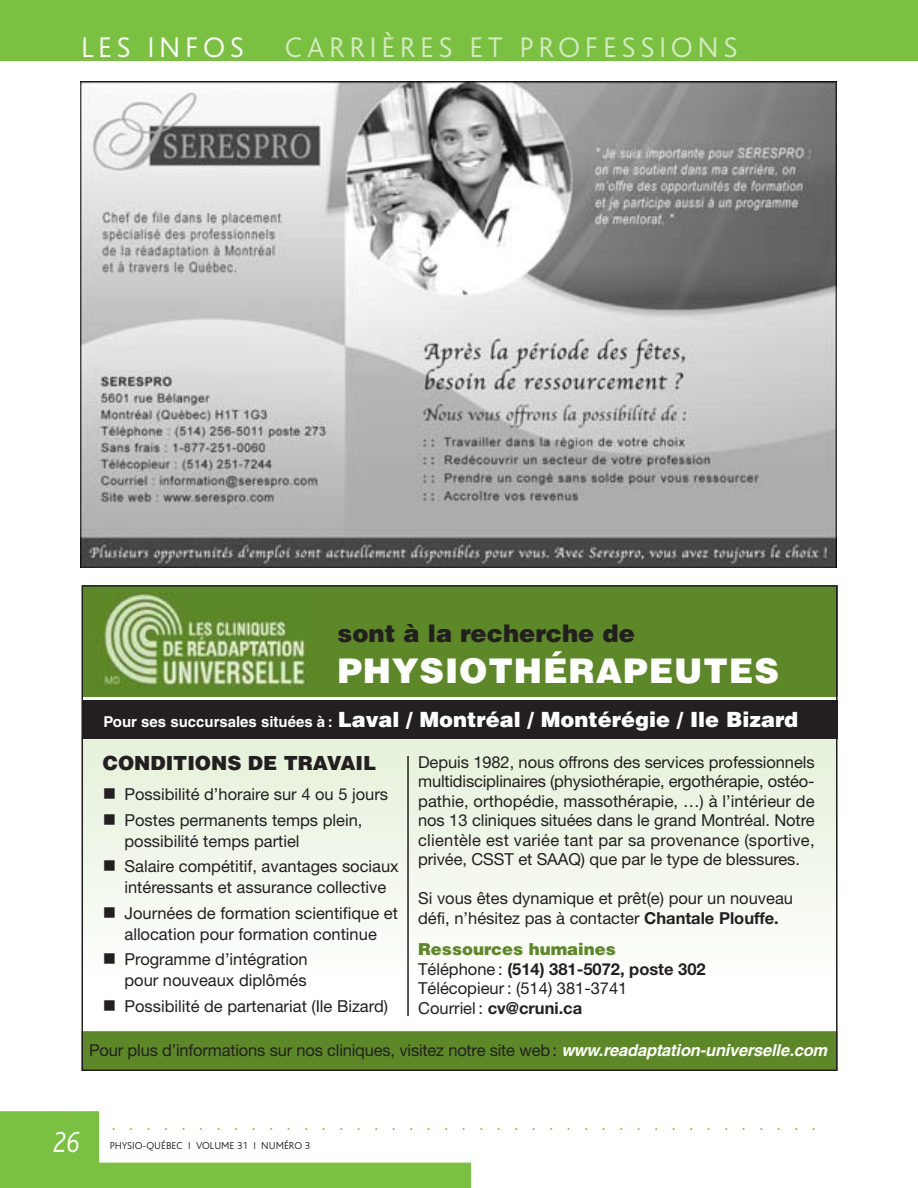
<style>
.page{position:relative;width:918px;height:1188px;background:#fff}
.page>*{position:absolute;margin:0;border:0;box-sizing:border-box;transform-origin:0 0}
.t1{font:900 34.05px "Helvetica";letter-spacing:.025em;color:#fff}
.t2{font:italic 300 30.45px "Bliss";color:#fff;scale:.85 1}
.t3{font:300 29.7px "Bliss";letter-spacing:.155em;color:#d5e9c1}
.t4{font:300 29.7px "Bliss";letter-spacing:.155em;color:#fff}
.t5{font:900 24.3px "Helvetica";color:#231f20}
.t6{font:900 21px "Helvetica";color:#fff}
.t7{font:300 21px "Helvetica";color:#7ac142}
.t8{font:900 19.5px "Helvetica";color:#231f20}
.t9{font:16.5px/19.5px "Helvetica Neue";color:#231f20}
.t10{font:900 16.5px "Helvetica";color:#5d8827}
.t11{font:300 10.5px "Bliss";color:#231f20}
.s1{font-weight:700;font-size:15px}
.s2{font-weight:700}
.s3{font-family:"Helvetica";font-weight:700;font-style:italic;color:#fff}
</style>
<div class="page">
<div style="left:0;top:0;width:918px;height:61px;background:#7ac142"></div>
<svg style="left:0;top:1111px;width:471px;height:77px"></svg>
<img style="left:81px;top:81px;width:756px;height:486px">
<div style="left:82px;top:738px;width:755px;height:9px;background:#e5f1d9"></div>
<div style="left:82px;top:743px;width:755px;height:9px;background:#e5f1da"></div>
<div style="left:82px;top:748px;width:755px;height:9px;background:#e6f2db"></div>
<div style="left:82px;top:754px;width:755px;height:9px;background:#e7f2dc"></div>
<div style="left:82px;top:759px;width:755px;height:9px;background:#e7f2dc"></div>
<div style="left:82px;top:764px;width:755px;height:9px;background:#e8f3dd"></div>
<div style="left:82px;top:769px;width:755px;height:10px;background:#e8f3de"></div>
<div style="left:82px;top:775px;width:755px;height:9px;background:#e9f3df"></div>
<div style="left:82px;top:780px;width:755px;height:9px;background:#e9f3df"></div>
<div style="left:82px;top:785px;width:755px;height:10px;background:#eaf4e0"></div>
<div style="left:82px;top:791px;width:755px;height:9px;background:#ebf4e1"></div>
<div style="left:82px;top:796px;width:755px;height:9px;background:#ebf4e2"></div>
<div style="left:82px;top:801px;width:755px;height:10px;background:#ebf4e3"></div>
<div style="left:82px;top:807px;width:755px;height:9px;background:#ebf4e3"></div>
<div style="left:82px;top:812px;width:755px;height:9px;background:#ecf5e4"></div>
<div style="left:82px;top:817px;width:755px;height:10px;background:#ecf5e5"></div>
<div style="left:82px;top:823px;width:755px;height:9px;background:#edf5e6"></div>
<div style="left:82px;top:828px;width:755px;height:9px;background:#eef6e6"></div>
<div style="left:82px;top:833px;width:755px;height:9px;background:#eef6e7"></div>
<div style="left:82px;top:839px;width:755px;height:9px;background:#eff6e8"></div>
<div style="left:82px;top:844px;width:755px;height:9px;background:#eff6e9"></div>
<div style="left:82px;top:849px;width:755px;height:9px;background:#f0f7ea"></div>
<div style="left:82px;top:854px;width:755px;height:10px;background:#f0f7ea"></div>
<div style="left:82px;top:860px;width:755px;height:9px;background:#f1f7eb"></div>
<div style="left:82px;top:865px;width:755px;height:9px;background:#f2f8ec"></div>
<div style="left:82px;top:870px;width:755px;height:10px;background:#f2f8ed"></div>
<div style="left:82px;top:876px;width:755px;height:9px;background:#f3f8ee"></div>
<div style="left:82px;top:881px;width:755px;height:9px;background:#f3f9ee"></div>
<div style="left:82px;top:886px;width:755px;height:10px;background:#f4f9ef"></div>
<div style="left:82px;top:892px;width:755px;height:9px;background:#f4f9f0"></div>
<div style="left:82px;top:897px;width:755px;height:9px;background:#f5f9f1"></div>
<div style="left:82px;top:902px;width:755px;height:10px;background:#f6faf1"></div>
<div style="left:82px;top:908px;width:755px;height:9px;background:#f6faf2"></div>
<div style="left:82px;top:913px;width:755px;height:9px;background:#f7fbf3"></div>
<div style="left:82px;top:918px;width:755px;height:10px;background:#f7fbf4"></div>
<div style="left:82px;top:924px;width:755px;height:9px;background:#f8fbf5"></div>
<div style="left:82px;top:929px;width:755px;height:9px;background:#f8fbf6"></div>
<div style="left:82px;top:934px;width:755px;height:9px;background:#f9fcf6"></div>
<div style="left:82px;top:940px;width:755px;height:9px;background:#fafcf7"></div>
<div style="left:82px;top:945px;width:755px;height:9px;background:#fafcf8"></div>
<div style="left:82px;top:950px;width:755px;height:9px;background:#fcfdf9"></div>
<div style="left:82px;top:955px;width:755px;height:10px;background:#fcfdfa"></div>
<div style="left:82px;top:1032px;width:755px;height:38px;background:#5d8827"></div>
<div style="left:82px;top:1031px;width:756px;height:40px;border:2px solid #5d8827"></div>
<div style="left:82px;top:585px;width:756px;height:112px;background:#5d8827"></div>
<img style="left:95px;top:593px;width:214px;height:95px">
<div style="left:82px;top:700px;width:756px;height:39px;background:#231f20"></div>
<div style="left:82px;top:585px;width:756px;height:486px;border:2px solid #231f20"></div>
<hr style="left:407px;top:756px;width:2px;height:260px;background:#231f20">
<h3 class="t4" style="left:81px;top:32px;width:165px">LES INFOS</h3>
<h3 class="t3" style="left:285px;top:32px;width:454px">CARRIÈRES ET PROFESSIONS</h3>
<h3 class="t5" style="left:338px;top:625px;width:299px">sont à la recherche de</h3>
<h1 class="t1" style="left:338px;top:659px;width:443px">PHYSIOTHÉRAPEUTES</h1>
<p class="t6" style="left:104px;top:712px;width:696px"><span class="s1">Pour ses succursales situées à :</span> Laval / Montréal / Montérégie / Ile Bizard</p>
<p class="t8" style="left:103px;top:756px;width:275px">CONDITIONS DE TRAVAIL</p>
<p class="t9" style="left:124px;top:783px;width:265px;line-height:25.5px">Possibilité d’horaire sur 4 ou 5 jours<br>Postes permanents temps plein,</p>
<p class="t9" style="left:124px;top:830px;width:276px;line-height:25.5px">possibilité temps partiel<br>Salaire compétitif, avantages sociaux</p>
<p class="t9" style="left:124px;top:876px;width:275px;line-height:25.5px">intéressants et assurance collective<br>Journées de formation scientifique et</p>
<p class="t9" style="left:124px;top:923px;width:254px;line-height:25.5px">allocation pour formation continue<br>Programme d’intégration</p>
<p class="t9" style="left:124px;top:969px;width:265px;line-height:25.5px">pour nouveaux diplômés<br>Possibilité de partenariat (Ile Bizard)</p>
<p class="t9" style="left:418px;top:754px;width:398px;text-align:justify">Depuis 1982, nous offrons des services professionnels multidisciplinaires (physiothérapie, ergothérapie, ostéo&shy;pathie, orthopédie, massothérapie, …) à l’intérieur de nos 13 cliniques situées dans le grand Montréal. Notre clientèle est variée tant par sa provenance (sportive, privée, CSST et SAAQ) que par le type de blessures.</p>
<p class="t9" style="left:418px;top:890px;width:376px">Si vous êtes dynamique et prêt(e) pour un nouveau défi, n’hésitez pas à contacter <span class="s2">Chantale Plouffe.</span></p>
<p class="t10" style="left:418px;top:943px;width:199px">Ressources humaines</p>
<p class="t9" style="left:418px;top:961px;width:289px">Téléphone : <span class="s2">(514) 381-5072, poste 302<br></span>Télécopieur : (514) 381-3741<br>Courriel : <span class="s2">cv@cruni.ca</span></p>
<p class="t9" style="left:89px;top:1042px;width:743px">Pour plus d’informations sur nos cliniques, visitez notre site web : <span class="s3">www.readaptation-universelle.com</span></p>
<p class="t7" style="left:111px;top:1115px;width:707px">. . . . . . . . . . . . . . . . . . . . . . . . . . . . . . . . . . . . . . . . .</p>
<h2 class="t2" style="left:53px;top:1131px;width:33px">26</h2>
<p class="t11" style="left:110px;top:1140px;width:202px">PHYSIO-QUÉBEC I VOLUME 31 I NUMÉRO 3</p>
</div>
